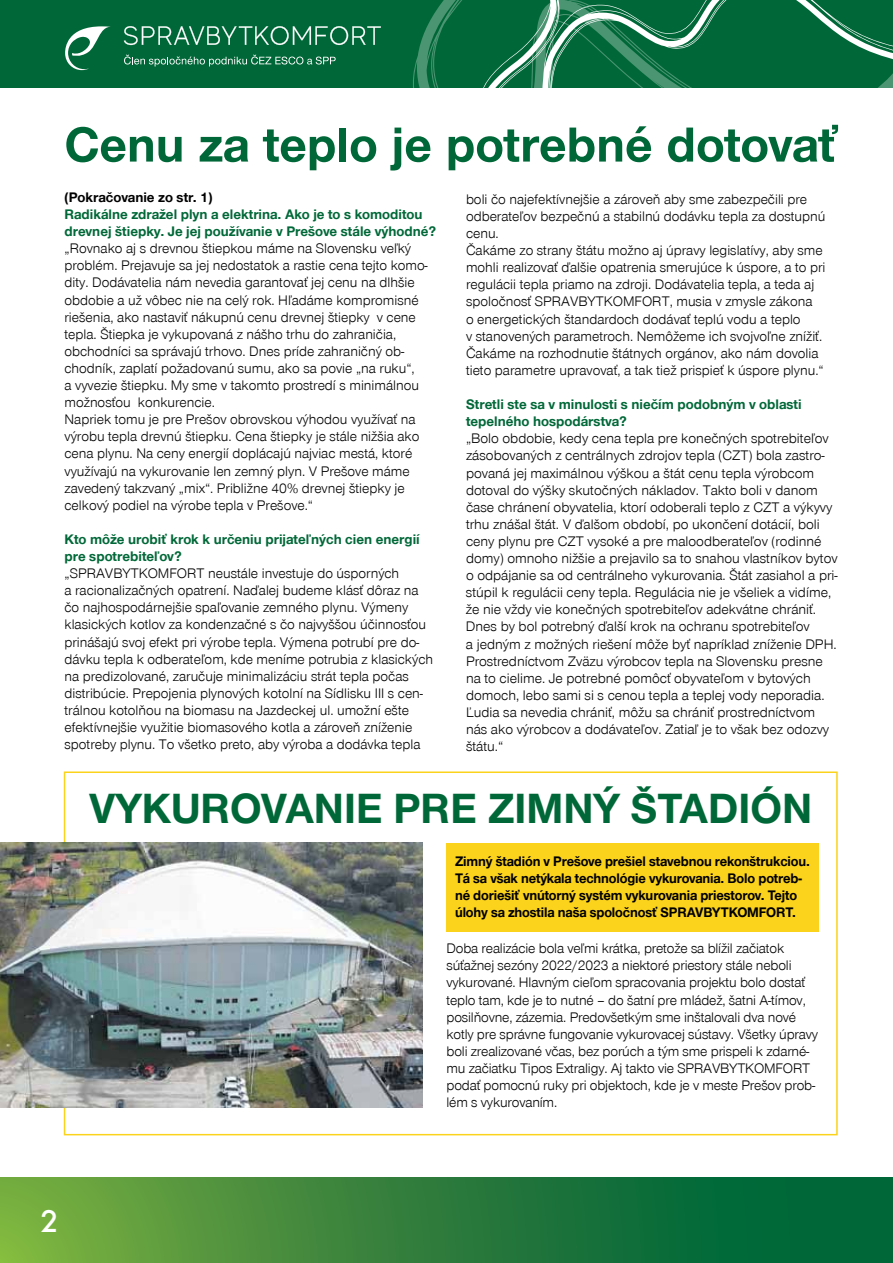
<style>
.page{position:relative;width:893px;height:1263px;background:#fff}
.page>*{position:absolute;margin:0;border:0;box-sizing:border-box;transform-origin:0 0}
.t1{font:700 51px "Nimbus CEZ";color:#006838}
.t2{font:700 43.5px "Nimbus CEZ";color:#006838}
.t3{font:500 33px "Futura CEZ";color:#fff}
.t4{font:14.25px/17.1px "Nimbus CEZ";color:#000}
.t5{font:700 14.25px/17.1px "Nimbus CEZ";color:#006838}
.t6{font:700 14.25px/17.1px "Nimbus CEZ";letter-spacing:-.01em;color:#000}
</style>
<div class="page">
<div style="left:0;top:1178px;width:893px;height:85px;background:linear-gradient(to right,#76a940,#005a37)"></div>
<hr style="left:892px;top:1178px;width:1px;height:85px;background:#006838">
<div style="left:0;top:0;width:893px;height:88px;background:#006838"></div>
<svg style="left:279px;top:0;width:614px;height:88px"></svg>
<svg style="left:124px;top:55px;width:212px;height:11px"></svg>
<svg style="left:124px;top:26px;width:257px;height:19px"></svg>
<svg style="left:65px;top:26px;width:46px;height:44px"></svg>
<div style="left:64px;top:771px;width:774px;height:364px;border:2px solid #fbd21c"></div>
<img style="left:0;top:843px;width:423px;height:264px">
<div style="left:446px;top:843px;width:373px;height:88px;background:#fbd21c"></div>
<h1 class="t1" style="left:65px;top:114px;width:775px">Cenu za teplo je potrebné dotovať</h1>
<p class="t6" style="left:65px;top:189px;width:150px">(Pokračovanie zo str. 1)</p>
<p class="t5" style="left:65px;top:206px;width:373px">Radikálne zdražel plyn a elektrina. Ako je to s komoditou drevnej štiepky. Je jej používanie v Prešove stále výhodné?</p>
<p class="t4" style="left:65px;top:240px;width:365px">„Rovnako aj s drevnou štiepkou máme na Slovensku veľký problém. Prejavuje sa jej nedostatok a rastie cena tejto komo&shy;dity. Dodávatelia nám nevedia garantovať jej cenu na dlhšie obdobie a už vôbec nie na celý rok. Hľadáme kompromisné riešenia, ako nastaviť nákupnú cenu drevnej štiepky v cene tepla. Štiepka je vykupovaná z nášho trhu do zahraničia, obchodníci sa správajú trhovo. Dnes príde zahraničný ob&shy;chodník, zaplatí požadovanú sumu, ako sa povie „na ruku“,<br>a vyvezie štiepku. My sme v takomto prostredí s minimálnou možnosťou konkurencie.<br>Napriek tomu je pre Prešov obrovskou výhodou využívať na výrobu tepla drevnú štiepku. Cena štiepky je stále nižšia ako cena plynu. Na ceny energií doplácajú najviac mestá, ktoré využívajú na vykurovanie len zemný plyn. V Prešove máme zavedený takzvaný „mix“. Približne 40% drevnej štiepky je celkový podiel na výrobe tepla v Prešove.“</p>
<p class="t5" style="left:65px;top:531px;width:357px">Kto môže urobiť krok k určeniu prijateľných cien energií pre spotrebiteľov?</p>
<p class="t4" style="left:65px;top:565px;width:370px">„SPRAVBYTKOMFORT neustále investuje do úsporných<br>a racionalizačných opatrení. Naďalej budeme klásť dôraz na čo najhospodárnejšie spaľovanie zemného plynu. Výmeny klasických kotlov za kondenzačné s čo najvyššou účinnosťou prinášajú svoj efekt pri výrobe tepla. Výmena potrubí pre do&shy;dávku tepla k odberateľom, kde meníme potrubia z klasických na predizolované, zaručuje minimalizáciu strát tepla počas distribúcie. Prepojenia plynových kotolní na Sídlisku III s cen&shy;trálnou kotolňou na biomasu na Jazdeckej ul. umožní ešte efektívnejšie využitie biomasového kotla a zároveň zníženie spotreby plynu. To všetko preto, aby výroba a dodávka tepla</p>
<p class="t4" style="left:466px;top:191px;width:361px">boli čo najefektívnejšie a zároveň aby sme zabezpečili pre odberateľov bezpečnú a stabilnú dodávku tepla za dostupnú cenu.<br>Čakáme zo strany štátu možno aj úpravy legislatívy, aby sme mohli realizovať ďalšie opatrenia smerujúce k úspore, a to pri regulácii tepla priamo na zdroji. Dodávatelia tepla, a teda aj spoločnosť SPRAVBYTKOMFORT, musia v zmysle zákona<br>o energetických štandardoch dodávať teplú vodu a teplo<br>v stanovených parametroch. Nemôžeme ich svojvoľne znížiť.<br>Čakáme na rozhodnutie štátnych orgánov, ako nám dovolia tieto parametre upravovať, a tak tiež prispieť k úspore plynu.“</p>
<p class="t5" style="left:466px;top:396px;width:337px">Stretli ste sa v minulosti s niečím podobným v oblasti tepelného hospodárstva?</p>
<p class="t4" style="left:466px;top:430px;width:373px">„Bolo obdobie, kedy cena tepla pre konečných spotrebiteľov zásobovaných z centrálnych zdrojov tepla (CZT) bola zastro&shy;povaná jej maximálnou výškou a štát cenu tepla výrobcom dotoval do výšky skutočných nákladov. Takto boli v danom čase chránení obyvatelia, ktorí odoberali teplo z CZT a výkyvy trhu znášal štát. V ďalšom období, po ukončení dotácií, boli ceny plynu pre CZT vysoké a pre maloodberateľov (rodinné domy) omnoho nižšie a prejavilo sa to snahou vlastníkov bytov o odpájanie sa od centrálneho vykurovania. Štát zasiahol a pri&shy;stúpil k regulácii ceny tepla. Regulácia nie je všeliek a vidíme, že nie vždy vie konečných spotrebiteľov adekvátne chrániť.<br>Dnes by bol potrebný ďalší krok na ochranu spotrebiteľov<br>a jedným z možných riešení môže byť napríklad zníženie DPH.<br>Prostredníctvom Zväzu výrobcov tepla na Slovensku presne na to cielime. Je potrebné pomôcť obyvateľom v bytových domoch, lebo sami si s cenou tepla a teplej vody neporadia.<br>Ľudia sa nevedia chrániť, môžu sa chrániť prostredníctvom nás ako výrobcov a dodávateľov. Zatiaľ je to však bez odozvy štátu.“</p>
<h2 class="t2" style="left:89px;top:783px;width:724px">VYKUROVANIE PRE ZIMNÝ ŠTADIÓN</h2>
<p class="t6" style="left:455px;top:853px;width:357px">Zimný štadión v Prešove prešiel stavebnou rekonštrukciou.<br>Tá sa však netýkala technológie vykurovania. Bolo potreb&shy;né doriešiť vnútorný systém vykurovania priestorov. Tejto úlohy sa zhostila naša spoločnosť SPRAVBYTKOMFORT.</p>
<p class="t4" style="left:446px;top:940px;width:373px">Doba realizácie bola veľmi krátka, pretože sa blížil začiatok súťažnej sezóny 2022/2023 a niektoré priestory stále neboli vykurované. Hlavným cieľom spracovania projektu bolo dostať teplo tam, kde je to nutné – do šatní pre mládež, šatni A-tímov, posilňovne, zázemia. Predovšetkým sme inštalovali dva nové kotly pre správne fungovanie vykurovacej sústavy. Všetky úpravy boli zrealizované včas, bez porúch a tým sme prispeli k zdarné&shy;mu začiatku Tipos Extraligy. Aj takto vie SPRAVBYTKOMFORT podať pomocnú ruky pri objektoch, kde je v meste Prešov prob&shy;lém s vykurovaním.</p>
<h3 class="t3" style="left:40px;top:1201px;width:18px">2</h3>
</div>
